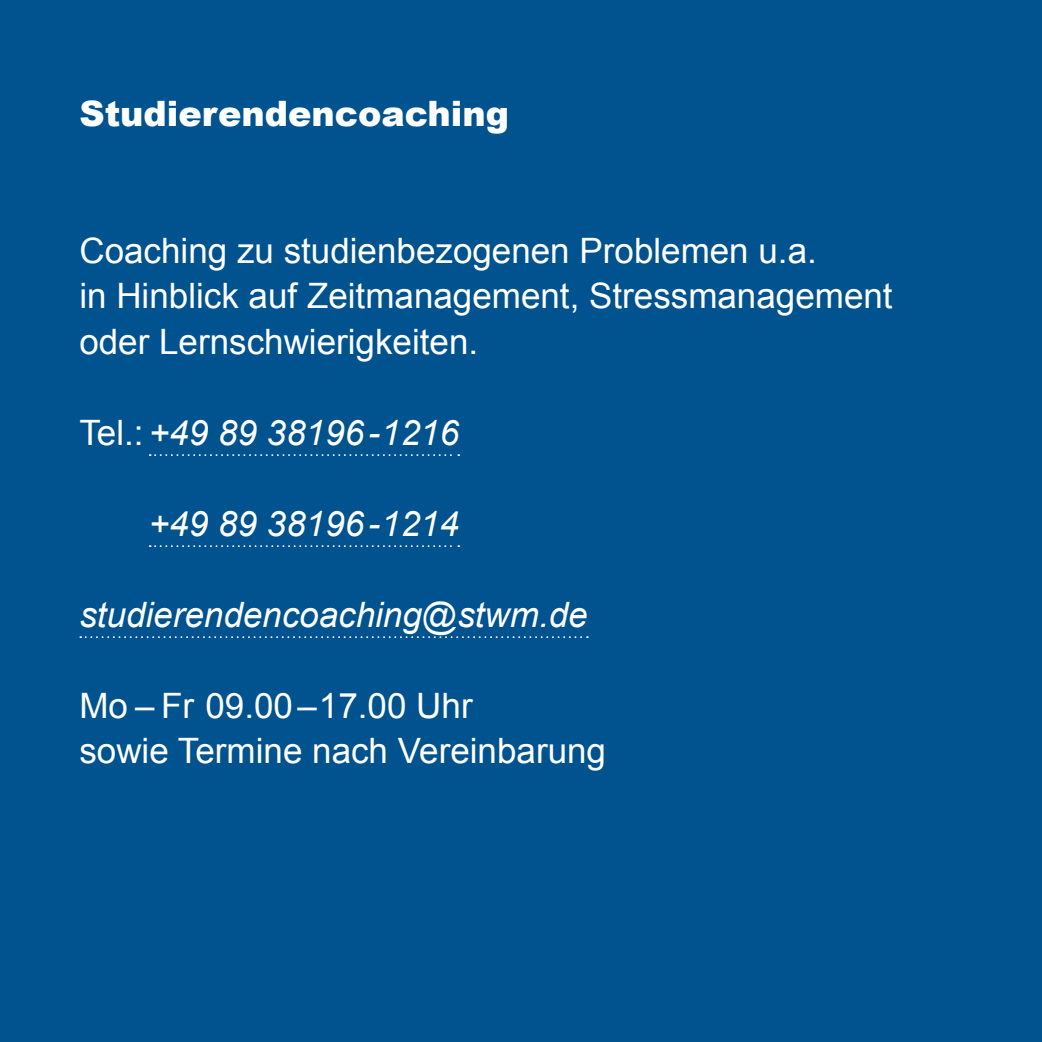
<style>
.page{position:relative;width:1042px;height:1042px;background:#00538e}
.page>*{position:absolute;margin:0;border:0;box-sizing:border-box;transform-origin:0 0}
.t1{font:35px/45.5px "Arial";color:#fff}
.t2{font:italic 35px "Arial";color:#fff}
.t3{font:900 35px "Arial";color:#fff}
.s1{font-style:normal}
</style>
<div class="page">
<svg style="left:150px;top:454px;width:309px;height:2px"></svg>
<svg style="left:150px;top:545px;width:309px;height:2px"></svg>
<svg style="left:80px;top:636px;width:508px;height:2px"></svg>
<p class="t3" style="left:79px;top:88px;width:431px">Studierendencoaching</p>
<p class="t1" style="left:79px;top:228px;width:815px">Coaching zu studienbezogenen Problemen u.a.<br>in Hinblick auf Zeitmanagement, Stressmanagement oder Lernschwierigkeiten.</p>
<p class="t2" style="left:79px;top:410px;width:381px"><span class="s1">Tel.:</span> +49 89 38196-1216</p>
<p class="t2" style="left:149px;top:501px;width:312px">+49 89 38196-1214</p>
<p class="t2" style="left:79px;top:592px;width:510px">studierendencoaching@stwm.de</p>
<p class="t1" style="left:79px;top:683px;width:528px">Mo – Fr 09.00–17.00 Uhr<br>sowie Termine nach Vereinbarung</p>
</div>
